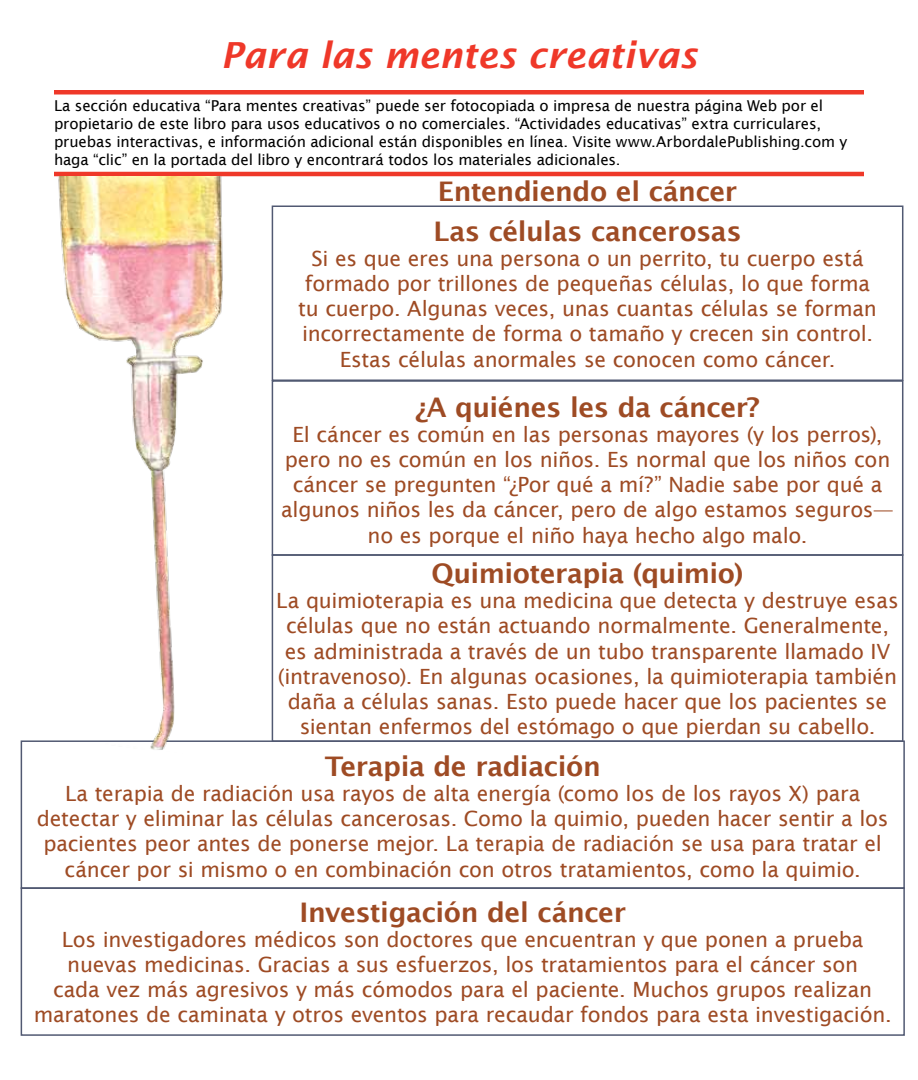
<style>
.page{position:relative;width:918px;height:1080px;background:#fff}
.page>*{position:absolute;margin:0;border:0;box-sizing:border-box;transform-origin:0 0}
.t1{font:italic 600 36px "Lucida Sans";color:#ef3829}
.t2{font:600 27px/39.9px "Lucida Sans";letter-spacing:-.015em;color:#9e4b24}
.t3{font:21px/25.2px "Lucida Sans";letter-spacing:-.01em;color:#9e4b24;text-align:center}
.t4{font:15px/18px "Lucida Sans";letter-spacing:-.01em;color:#000}
</style>
<div class="page">
<hr style="left:54px;top:90px;width:810px;height:4px;background:#ef3829">
<hr style="left:54px;top:172px;width:810px;height:4px;background:#ef3829">
<div style="left:272px;top:206px;width:631px;height:175px;border:2px solid #515972"></div>
<div style="left:272px;top:380px;width:631px;height:176px;border:2px solid #515972"></div>
<div style="left:272px;top:554px;width:631px;height:188px;border:2px solid #515972"></div>
<div style="left:21px;top:740px;width:884px;height:149px;border:2px solid #515972"></div>
<div style="left:21px;top:887px;width:884px;height:149px;border:2px solid #515972"></div>
<img style="left:20px;top:176px;width:265px;height:599px">
<h1 class="t1" style="left:221px;top:35px;width:478px">Para las mentes creativas</h1>
<p class="t4" style="left:54px;top:97px;width:795px">La sección educativa “Para mentes creativas” puede ser fotocopiada o impresa de nuestra página Web por el propietario de este libro para usos educativos o no comerciales. “Actividades educativas” extra curriculares, pruebas interactivas, e información adicional están disponibles en línea. Visite www.ArbordalePublishing.com y haga “clic” en la portada del libro y encontrará todos los materiales adicionales.</p>
<p class="t2" style="left:433px;top:171px;width:310px">Entendiendo el cáncer<br>Las células cancerosas</p>
<p class="t3" style="left:298px;top:246px;width:580px">Si es que eres una persona o un perrito, tu cuerpo está formado por trillones de pequeñas células, lo que forma tu cuerpo. Algunas veces, unas cuantas células se forman incorrectamente de forma o tamaño y crecen sin control.<br>Estas células anormales se conocen como cáncer.</p>
<p class="t2" style="left:415px;top:387px;width:346px">¿A quiénes les da cáncer?</p>
<p class="t3" style="left:281px;top:422px;width:614px">El cáncer es común en las personas mayores (y los perros), pero no es común en los niños. Es normal que los niños con cáncer se pregunten “¿Por qué a mí?” Nadie sabe por qué a algunos niños les da cáncer, pero de algo estamos seguros— no es porque el niño haya hecho algo malo.</p>
<p class="t2" style="left:432px;top:553px;width:313px">Quimioterapia (quimio)</p>
<p class="t3" style="left:276px;top:588px;width:624px">La quimioterapia es una medicina que detecta y destruye esas células que no están actuando normalmente. Generalmente, es administrada a través de un tubo transparente llamado IV (intravenoso). En algunas ocasiones, la quimioterapia también daña a células sanas. Esto puede hacer que los pacientes se sientan enfermos del estómago o que pierdan su cabello.</p>
<p class="t2" style="left:325px;top:746px;width:277px">Terapia de radiación</p>
<p class="t3" style="left:37px;top:781px;width:853px">La terapia de radiación usa rayos de alta energía (como los de los rayos X) para detectar y eliminar las células cancerosas. Como la quimio, pueden hacer sentir a los pacientes peor antes de ponerse mejor. La terapia de radiación se usa para tratar el cáncer por si mismo o en combinación con otros tratamientos, como la quimio.</p>
<p class="t2" style="left:300px;top:892px;width:328px">Investigación del cáncer</p>
<p class="t3" style="left:34px;top:927px;width:859px">Los investigadores médicos son doctores que encuentran y que ponen a prueba nuevas medicinas. Gracias a sus esfuerzos, los tratamientos para el cáncer son<br>cada vez más agresivos y más cómodos para el paciente. Muchos grupos realizan maratones de caminata y otros eventos para recaudar fondos para esta investigación.</p>
</div>
